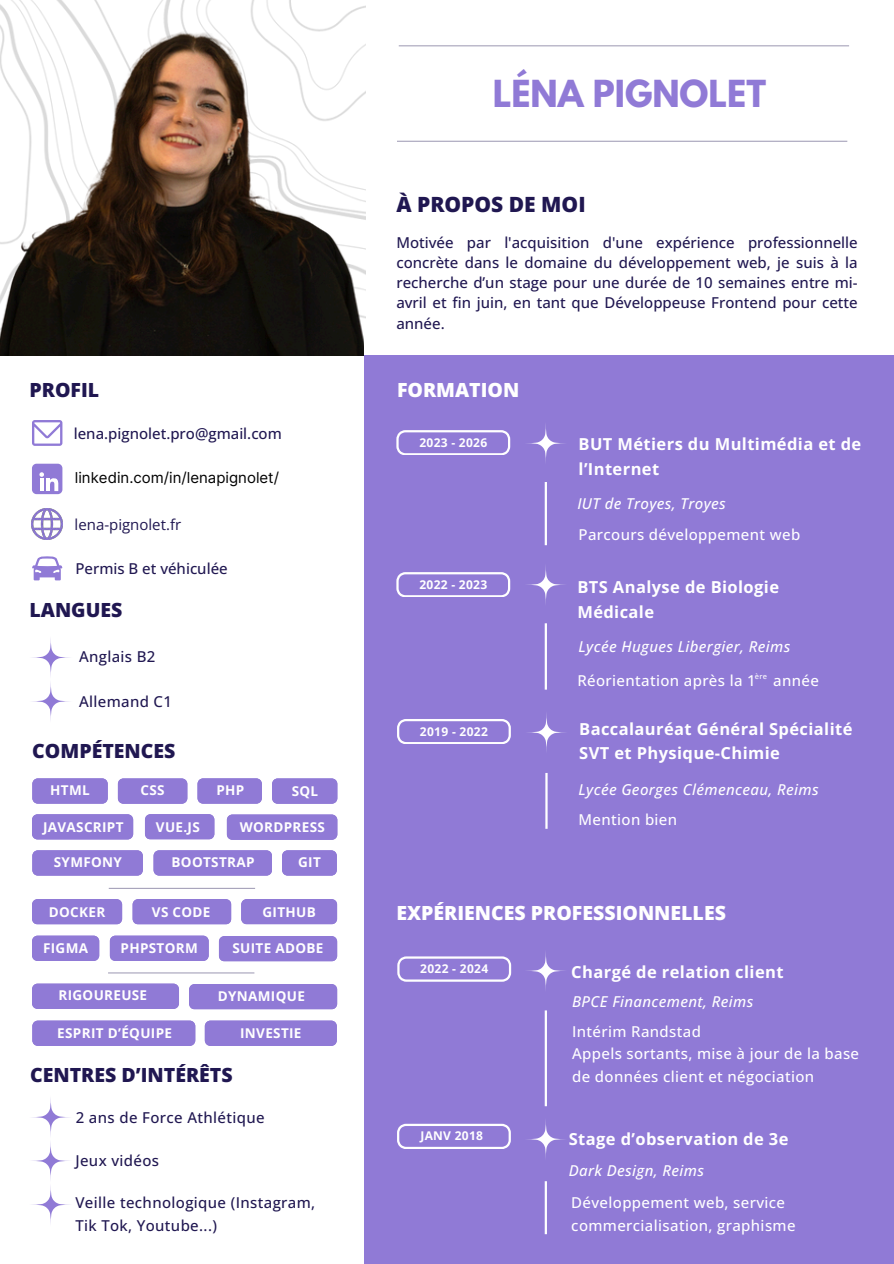
<style>
.page{position:relative;width:894px;height:1264px;background:#fff}
.page>*{position:absolute;margin:0;border:0;box-sizing:border-box;transform-origin:0 0}
.t1{font:700 33px "League Spartan";color:#907ad6}
.t2{font:800 21px "Open Sans";color:#201751}
.t3{font:800 19.5px "Open Sans";color:#201751}
.t4{font:800 19.5px "Open Sans";color:#fff}
.t5{font:700 16.5px/24.8px "Open Sans";letter-spacing:.025em;color:#fff}
.t6{font:500 15px/20.2px "Open Sans";letter-spacing:.025em;color:#201751;text-align:justify}
.t7{font:500 15px/22.5px "Open Sans";letter-spacing:.025em;color:#fff}
.t8{font:italic 500 15px "Open Sans";letter-spacing:.025em;color:#fff}
.t9{font:500 15px "Open Sans";color:#201751}
.t10{font:15px "Inter";color:#000}
.t11{font:15px "Open Sans";color:#201751}
.t12{font:700 13.5px "Open Sans";letter-spacing:.025em;color:#fff}
.t13{font:700 12px "Open Sans";letter-spacing:.025em;color:#fff}
.t14{font:500 7.5px "Open Sans";color:#fff}
</style>
<div class="page">
<div style="left:364px;top:355px;width:529px;height:908px;background:#907ad6"></div>
<svg style="left:527px;top:425px;width:37px;height:37px"></svg>
<hr style="left:544px;top:482px;width:3px;height:63px;background:#fff">
<svg style="left:527px;top:566px;width:37px;height:37px"></svg>
<svg style="left:528px;top:714px;width:37px;height:37px"></svg>
<svg style="left:396px;top:430px;width:114px;height:25px"></svg>
<svg style="left:396px;top:572px;width:114px;height:25px"></svg>
<svg style="left:397px;top:719px;width:113px;height:24px"></svg>
<svg style="left:527px;top:952px;width:37px;height:37px"></svg>
<svg style="left:527px;top:1121px;width:37px;height:37px"></svg>
<svg style="left:397px;top:956px;width:114px;height:25px"></svg>
<svg style="left:397px;top:1123px;width:113px;height:25px"></svg>
<svg style="left:32px;top:420px;width:30px;height:26px"></svg>
<img style="left:32px;top:509px;width:30px;height:30px">
<svg style="left:32px;top:639px;width:38px;height:81px"></svg>
<hr style="left:398px;top:45px;width:450px;height:1px;background:#201751">
<hr style="left:397px;top:141px;width:450px;height:1px;background:#201751">
<img style="left:0;top:1px;width:364px;height:354px">
<hr style="left:544px;top:623px;width:3px;height:66px;background:#fff">
<hr style="left:545px;top:773px;width:2px;height:55px;background:#fff">
<hr style="left:544px;top:1010px;width:3px;height:96px;background:#fff">
<hr style="left:544px;top:1181px;width:3px;height:53px;background:#fff">
<svg style="left:32px;top:556px;width:30px;height:24px"></svg>
<svg style="left:32px;top:1098px;width:38px;height:125px"></svg>
<div style="left:32px;top:778px;width:76px;height:25px;background:#907ad6"></div>
<div style="left:118px;top:778px;width:69px;height:25px;background:#907ad6"></div>
<div style="left:197px;top:778px;width:65px;height:25px;background:#907ad6"></div>
<div style="left:272px;top:778px;width:65px;height:25px;background:#907ad6"></div>
<div style="left:132px;top:899px;width:99px;height:25px;background:#907ad6"></div>
<div style="left:32px;top:814px;width:101px;height:25px;background:#907ad6"></div>
<div style="left:32px;top:899px;width:90px;height:25px;background:#907ad6"></div>
<div style="left:219px;top:936px;width:118px;height:25px;background:#907ad6"></div>
<div style="left:189px;top:984px;width:148px;height:25px;background:#907ad6"></div>
<div style="left:32px;top:983px;width:147px;height:25px;background:#907ad6"></div>
<div style="left:227px;top:814px;width:110px;height:25px;background:#907ad6"></div>
<div style="left:145px;top:814px;width:69px;height:25px;background:#907ad6"></div>
<div style="left:241px;top:899px;width:96px;height:25px;background:#907ad6"></div>
<div style="left:32px;top:935px;width:67px;height:26px;background:#907ad6"></div>
<div style="left:110px;top:935px;width:99px;height:26px;background:#907ad6"></div>
<div style="left:32px;top:1020px;width:163px;height:25px;background:#907ad6"></div>
<hr style="left:109px;top:887px;width:146px;height:2px;background:#201751">
<hr style="left:108px;top:972px;width:146px;height:1px;background:#201751">
<div style="left:205px;top:1020px;width:132px;height:25px;background:#907ad6"></div>
<div style="left:32px;top:850px;width:111px;height:25px;background:#907ad6"></div>
<div style="left:153px;top:850px;width:119px;height:25px;background:#907ad6"></div>
<svg style="left:282px;top:850px;width:55px;height:25px"></svg>
<div style="left:32px;top:463px;width:30px;height:31px;background:#907ad6;border-radius:5px"></div>
<svg style="left:39px;top:472px;width:20px;height:19px"></svg>
<h2 class="t3" style="left:29px;top:376px;width:71px">PROFIL</h2>
<h2 class="t9" style="left:74px;top:422px;width:209px">lena.pignolet.pro@gmail.com</h2>
<h5 class="t10" style="left:75px;top:469px;width:206px">linkedin.com/in/lenapignolet/</h5>
<p class="t11" style="left:75px;top:514px;width:108px">lena-pignolet.fr</p>
<h4 class="t9" style="left:75px;top:558px;width:154px">Permis B et véhiculée</h4>
<h1 class="t3" style="left:29px;top:596px;width:94px">LANGUES</h1>
<h3 class="t6" style="left:79px;top:646px;width:78px">Anglais B2</h3>
<h2 class="t6" style="left:79px;top:691px;width:94px">Allemand C1</h2>
<h3 class="t3" style="left:32px;top:737px;width:145px">COMPÉTENCES</h3>
<h4 class="t12" style="left:50px;top:780px;width:41px">HTML</h4>
<p class="t12" style="left:140px;top:780px;width:26px">CSS</p>
<h3 class="t12" style="left:216px;top:780px;width:29px">PHP</h3>
<h2 class="t12" style="left:292px;top:781px;width:28px">SQL</h2>
<h3 class="t12" style="left:43px;top:817px;width:82px">JAVASCRIPT</h3>
<h5 class="t12" style="left:156px;top:817px;width:45px">VUE.JS</h5>
<h5 class="t12" style="left:240px;top:817px;width:87px">WORDPRESS</h5>
<h5 class="t12" style="left:54px;top:853px;width:70px">SYMFONY</h5>
<h5 class="t12" style="left:171px;top:853px;width:84px">BOOTSTRAP</h5>
<h5 class="t12" style="left:298px;top:853px;width:24px">GIT</h5>
<p class="t12" style="left:49px;top:902px;width:58px">DOCKER</p>
<p class="t12" style="left:152px;top:902px;width:60px">VS CODE</p>
<h5 class="t12" style="left:262px;top:902px;width:55px">GITHUB</h5>
<h5 class="t12" style="left:43px;top:938px;width:46px">FIGMA</h5>
<h5 class="t12" style="left:58px;top:985px;width:90px">RIGOUREUSE</h5>
<h5 class="t12" style="left:121px;top:938px;width:79px">PHPSTORM</h5>
<h3 class="t12" style="left:232px;top:938px;width:92px">SUITE ADOBE</h3>
<h2 class="t12" style="left:218px;top:986px;width:89px">DYNAMIQUE</h2>
<h5 class="t12" style="left:57px;top:1024px;width:116px">ESPRIT D’ÉQUIPE</h5>
<h5 class="t12" style="left:240px;top:1023px;width:63px">INVESTIE</h5>
<p class="t3" style="left:30px;top:1061px;width:204px">CENTRES D’INTÉRÊTS</p>
<h3 class="t6" style="left:76px;top:1106px;width:190px">2 ans de Force Athlétique</h3>
<p class="t6" style="left:75px;top:1149px;width:85px">Jeux vidéos</p>
<p class="t6" style="left:75px;top:1191px;width:241px;line-height:22.5px">Veille technologique (Instagram,<br>Tik Tok, Youtube...)</p>
<h6 class="t1" style="left:492px;top:77px;width:275px">LÉNA PIGNOLET</h6>
<h3 class="t2" style="left:396px;top:189px;width:191px">À PROPOS DE MOI</h3>
<h6 class="t6" style="left:396px;top:231px;width:463px">Motivée par l'acquisition d'une expérience professionnelle concrète dans le domaine du développement web, je suis à la recherche d’un stage pour une durée de 10 semaines entre mi&shy;avril et fin juin, en tant que Développeuse Frontend pour cette année.</h6>
<h6 class="t4" style="left:397px;top:376px;width:124px">FORMATION</h6>
<p class="t13" style="left:419px;top:434px;width:69px">2023 - 2026</p>
<h3 class="t13" style="left:419px;top:576px;width:69px">2022 - 2023</h3>
<h3 class="t13" style="left:420px;top:722px;width:69px">2019 - 2022</h3>
<p class="t5" style="left:578px;top:431px;width:284px">BUT Métiers du Multimédia et de l’Internet</p>
<p class="t8" style="left:577px;top:493px;width:150px">IUT de Troyes, Troyes</p>
<p class="t7" style="left:578px;top:522px;width:223px">Parcours développement web</p>
<h3 class="t5" style="left:577px;top:574px;width:203px">BTS Analyse de Biologie<br>Médicale</h3>
<h3 class="t8" style="left:578px;top:636px;width:213px">Lycée Hugues Libergier, Reims</h3>
<h3 class="t7" style="left:577px;top:669px;width:243px">Réorientation après la 1 année</h3>
<h3 class="t5" style="left:579px;top:715px;width:274px">Baccalauréat Général Spécialité<br>SVT et Physique-Chimie</h3>
<h3 class="t8" style="left:578px;top:779px;width:241px">Lycée Georges Clémenceau, Reims</h3>
<p class="t7" style="left:578px;top:808px;width:100px">Mention bien</p>
<h5 class="t14" style="left:754px;top:671px;width:14px">ère</h5>
<h2 class="t4" style="left:396px;top:898px;width:331px">EXPÉRIENCES PROFESSIONNELLES</h2>
<h6 class="t13" style="left:420px;top:960px;width:69px">2022 - 2024</h6>
<p class="t13" style="left:420px;top:1127px;width:64px">JANV 2018</p>
<h3 class="t5" style="left:571px;top:959px;width:214px">Chargé de relation client</h3>
<h3 class="t8" style="left:572px;top:990px;width:183px">BPCE Financement, Reims</h3>
<h3 class="t7" style="left:572px;top:1019px;width:288px">Intérim Randstad<br>Appels sortants, mise à jour de la base de données client et négociation</h3>
<h6 class="t5" style="left:568px;top:1125px;width:221px">Stage d’observation de 3e</h6>
<p class="t8" style="left:568px;top:1160px;width:137px">Dark Design, Reims</p>
<h3 class="t7" style="left:571px;top:1191px;width:226px">Développement web, service commercialisation, graphisme</h3>
</div>
